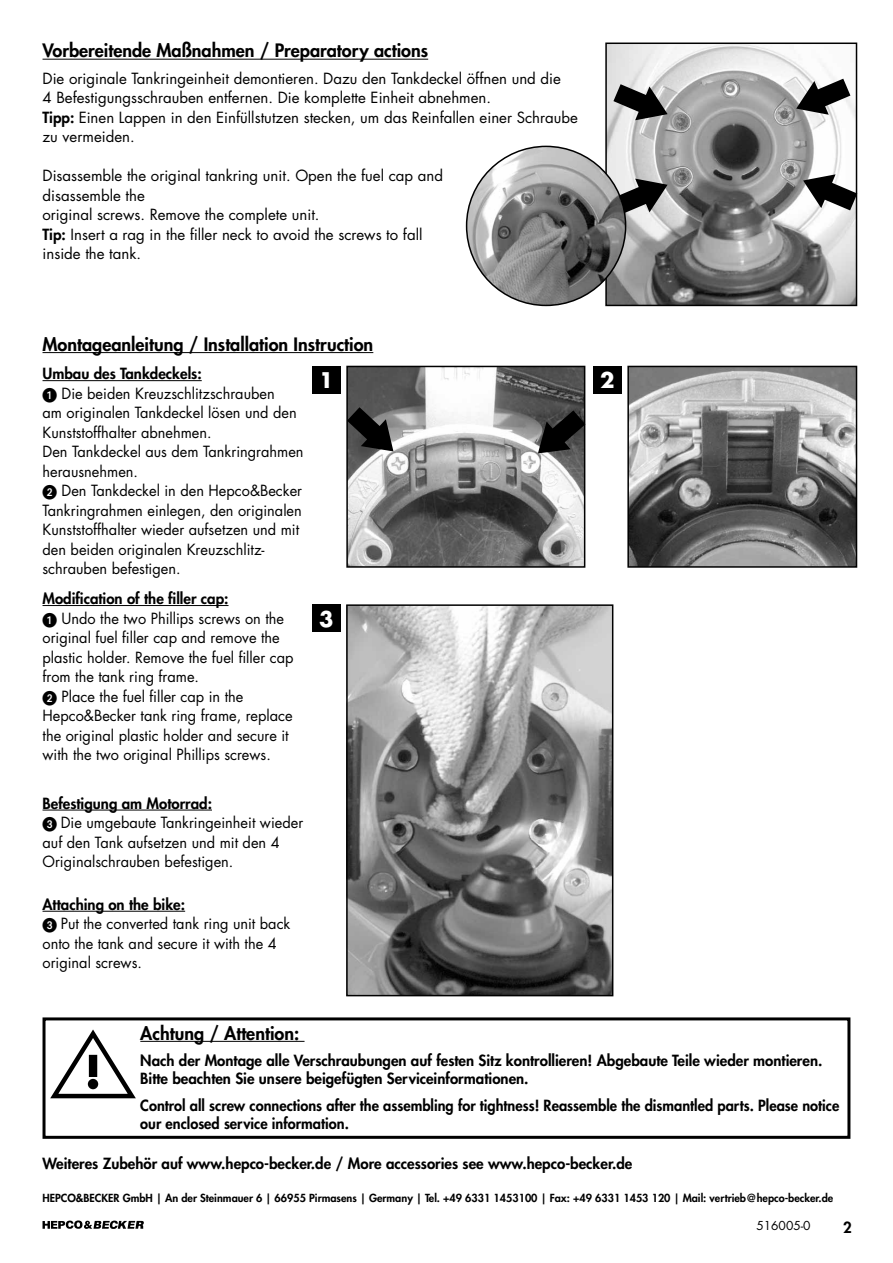
<style>
.page{position:relative;width:893px;height:1263px;background:#fff}
.page>*{position:absolute;margin:0;border:0;box-sizing:border-box;transform-origin:0 0}
.t1{font:700 21px "Futura Std";color:#fff}
.t2{font:800 18px "Futura Std";color:#000}
.t3{font:15px/19.5px "Futura Std";color:#000}
.t4{font:800 15px/18px "Futura Std";color:#000}
.t5{font:12px "Futura Std";color:#000}
.t6{font:800 10.8px "Futura Std";color:#000}
.s1{font-weight:800}
.s2{font-family:"European Pi One"}
</style>
<div class="page">
<svg style="left:43px;top:1220px;width:101px;height:9px"></svg>
<hr style="left:140px;top:1041px;width:165px;height:1px;background:#000">
<div style="left:43px;top:1017px;width:807px;height:122px;border:3px solid #000"></div>
<svg style="left:46px;top:1027px;width:90px;height:73px"></svg>
<hr style="left:43px;top:59px;width:385px;height:1px;background:#000">
<hr style="left:43px;top:911px;width:142px;height:1px;background:#000">
<div style="left:312px;top:366px;width:29px;height:27px;background:#000"></div>
<div style="left:593px;top:366px;width:29px;height:27px;background:#000"></div>
<div style="left:312px;top:604px;width:29px;height:28px;background:#000"></div>
<hr style="left:43px;top:380px;width:159px;height:1px;background:#000">
<hr style="left:43px;top:810px;width:169px;height:1px;background:#000">
<hr style="left:43px;top:605px;width:186px;height:1px;background:#000">
<hr style="left:43px;top:352px;width:330px;height:1px;background:#000">
<img style="left:349px;top:369px;width:233px;height:196px">
<div style="left:346px;top:366px;width:239px;height:202px;border:2px solid #000"></div>
<img style="left:630px;top:369px;width:224px;height:196px">
<div style="left:627px;top:366px;width:230px;height:202px;border:2px solid #000"></div>
<img style="left:349px;top:607px;width:261px;height:386px">
<div style="left:346px;top:604px;width:267px;height:392px;border:2px solid #000"></div>
<img style="left:608px;top:46px;width:246px;height:257px">
<div style="left:605px;top:43px;width:252px;height:263px;border:2px solid #000"></div>
<svg style="left:803px;top:174px;width:54px;height:36px"></svg>
<svg style="left:613px;top:84px;width:55px;height:36px;background:#6a6a6a"></svg>
<svg style="left:347px;top:407px;width:46px;height:44px;background:#313131"></svg>
<svg style="left:613px;top:179px;width:55px;height:36px;background:#696969"></svg>
<svg style="left:796px;top:79px;width:54px;height:36px"></svg>
<svg style="left:538px;top:410px;width:47px;height:43px;background:#272727"></svg>
<img style="left:467px;top:146px;width:159px;height:159px;border-radius:80px">
<p class="t2" style="left:43px;top:39px;width:387px">Vorbereitende Maßnahmen / Preparatory actions</p>
<p class="t3" style="left:43px;top:69px;width:537px">Die originale Tankringeinheit demontieren. Dazu den Tankdeckel öffnen und die<br>4 Befestigungsschrauben entfernen. Die komplette Einheit abnehmen.<br><span class="s1">Tipp:</span> Einen Lappen in den Einfüllstutzen stecken, um das Reinfallen einer Schraube zu vermeiden.</p>
<p class="t3" style="left:43px;top:166px;width:402px">Disassemble the original tankring unit. Open the fuel cap and disassemble the<br>original screws. Remove the complete unit.<br><span class="s1">Tip:</span> Insert a rag in the filler neck to avoid the screws to fall inside the tank.</p>
<p class="t2" style="left:43px;top:333px;width:332px">Montageanleitung / Installation Instruction</p>
<p class="t3" style="left:43px;top:364px;width:263px"><span class="s1">Umbau des Tankdeckels:<br></span><span class="s2">1</span> Die beiden Kreuzschlitzschrauben<br>am originalen Tankdeckel lösen und den Kunststoffhalter abnehmen.<br>Den Tankdeckel aus dem Tankringrahmen herausnehmen.<br><span class="s2">2</span> Den Tankdeckel in den Hepco&amp;Becker Tankringrahmen einlegen, den originalen Kunststoffhalter wieder aufsetzen und mit den beiden originalen Kreuzschlitz&shy;schrauben befestigen.</p>
<p class="t3" style="left:43px;top:589px;width:253px"><span class="s1">Modification of the filler cap:<br></span><span class="s2">1</span> Undo the two Phillips screws on the original fuel filler cap and remove the plastic holder. Remove the fuel filler cap from the tank ring frame.<br><span class="s2">2</span> Place the fuel filler cap in the Hepco&amp;Becker tank ring frame, replace the original plastic holder and secure it with the two original Phillips screws.</p>
<p class="t3" style="left:43px;top:793px;width:262px"><span class="s1">Befestigung am Motorrad:<br></span><span class="s2">3</span> Die umgebaute Tankringeinheit wieder auf den Tank aufsetzen und mit den 4<br>Originalschrauben befestigen.</p>
<p class="t3" style="left:43px;top:895px;width:249px"><span class="s1">Attaching on the bike:<br></span><span class="s2">3</span> Put the converted tank ring unit back onto the tank and secure it with the 4 original screws.</p>
<h1 class="t1" style="left:319px;top:366px;width:16px">1</h1>
<h1 class="t1" style="left:600px;top:366px;width:16px">2</h1>
<h1 class="t1" style="left:319px;top:605px;width:16px">3</h1>
<p class="t2" style="left:140px;top:1021px;width:161px">Achtung / Attention:</p>
<p class="t4" style="left:140px;top:1051px;width:684px">Nach der Montage alle Verschraubungen auf festen Sitz kontrollieren! Abgebaute Teile wieder montieren.<br>Bitte beachten Sie unsere beigefügten Serviceinformationen.</p>
<p class="t4" style="left:140px;top:1096px;width:700px">Control all screw connections after the assembling for tightness! Reassemble the dismantled parts. Please notice our enclosed service information.</p>
<p class="t4" style="left:43px;top:1154px;width:591px">Weiteres Zubehör auf www.hepco-becker.de / More accessories see www.hepco-becker.de</p>
<p class="t6" style="left:43px;top:1191px;width:792px">HEPCO&amp;BECKER GmbH | An der Steinmauer 6 | 66955 Pirmasens | Germany | Tel. +49 6331 1453100 | Fax: +49 6331 1453 120 | Mail: vertrieb@hepco-becker.de</p>
<p class="t5" style="left:756px;top:1218px;width:56px">516005-0</p>
<p class="t4" style="left:843px;top:1218px;width:10px">2</p>
</div>
